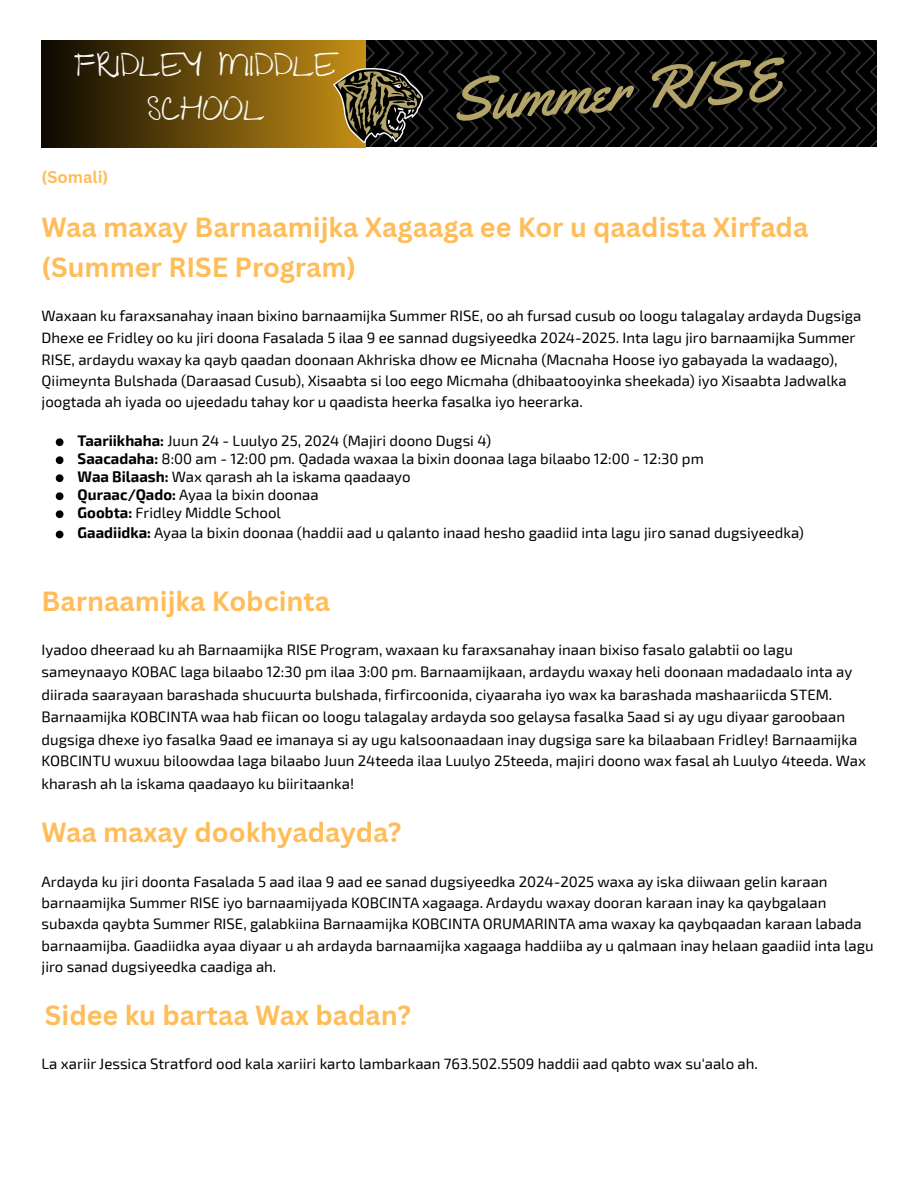
<style>
.page{position:relative;width:918px;height:1186px;background:#fff}
.page>*{position:absolute;margin:0;border:0;box-sizing:border-box;transform-origin:0 0}
.t1{font:60.45px "Yellowtail";color:#b3a46a}
.t2{font:31.65px "Give You Glory";color:#fafafa}
.t3{font:700 27px/39.3px "Canva Sans";color:#ffbd59}
.t4{font:700 16.5px "Canva Sans";color:#ffbd59}
.t5{font:15px/22.4px "Exo 2";color:#000}
.s1{font-weight:700}
</style>
<div class="page">
<img style="left:366px;top:40px;width:510px;height:107px">
<div style="left:42px;top:40px;width:324px;height:107px;background:linear-gradient(to right,#0c0801,#c69016)"></div>
<img style="left:334px;top:68px;width:88px;height:74px">
<svg style="left:56px;top:438px;width:7px;height:8px"></svg>
<svg style="left:56px;top:456px;width:7px;height:8px"></svg>
<svg style="left:56px;top:474px;width:7px;height:8px"></svg>
<svg style="left:56px;top:492px;width:7px;height:8px"></svg>
<svg style="left:56px;top:510px;width:7px;height:8px"></svg>
<svg style="left:56px;top:531px;width:7px;height:7px"></svg>
<p class="t2" style="left:74px;top:47px;width:264px">FRIDLEY MIDDLE</p>
<p class="t2" style="left:146px;top:91px;width:121px">SCHOOL</p>
<p class="t1" style="left:449px;top:63px;width:330px;rotate:-4deg">Summer RISE</p>
<p class="t4" style="left:42px;top:166px;width:68px">(Somali)</p>
<h1 class="t3" style="left:42px;top:207px;width:768px">Waa maxay Barnaamijka Xagaaga ee Kor u qaadista Xirfada (Summer RISE Program)</h1>
<p class="t5" style="left:42px;top:304px;width:821px;line-height:21.6px">Waxaan ku faraxsanahay inaan bixino barnaamijka Summer RISE, oo ah fursad cusub oo loogu talagalay ardayda Dugsiga Dhexe ee Fridley oo ku jiri doona Fasalada 5 ilaa 9 ee sannad dugsiyeedka 2024-2025. Inta lagu jiro barnaamijka Summer RISE, ardaydu waxay ka qayb qaadan doonaan Akhriska dhow ee Micnaha (Macnaha Hoose iyo gabayada la wadaago), Qiimeynta Bulshada (Daraasad Cusub), Xisaabta si loo eego Micmaha (dhibaatooyinka sheekada) iyo Xisaabta Jadwalka joogtada ah iyada oo ujeedadu tahay kor u qaadista heerka fasalka iyo heerarka.</p>
<p class="t5" style="left:78px;top:428px;width:415px"><span class="s1">Taariikhaha:</span> Juun 24 - Luulyo 25, 2024 (Majiri doono Dugsi 4)</p>
<p class="t5" style="left:78px;top:446px;width:628px"><span class="s1">Saacadaha:</span> 8:00 am - 12:00 pm. Qadada waxaa la bixin doonaa laga bilaabo 12:00 - 12:30 pm</p>
<p class="t5" style="left:78px;top:464px;width:335px"><span class="s1">Waa Bilaash:</span> Wax qarash ah la iskama qaadaayo</p>
<p class="t5" style="left:78px;top:482px;width:242px"><span class="s1">Quraac/Qado:</span> Ayaa la bixin doonaa</p>
<p class="t5" style="left:78px;top:500px;width:205px"><span class="s1">Goobta:</span> Fridley Middle School</p>
<p class="t5" style="left:78px;top:521px;width:728px"><span class="s1">Gaadiidka:</span> Ayaa la bixin doonaa (haddii aad u qalanto inaad hesho gaadiid inta lagu jiro sanad dugsiyeedka)</p>
<h1 class="t3" style="left:42px;top:581px;width:290px">Barnaamijka Kobcinta</h1>
<p class="t5" style="left:42px;top:638px;width:826px">Iyadoo dheeraad ku ah Barnaamijka RISE Program, waxaan ku faraxsanahay inaan bixiso fasalo galabtii oo lagu sameynaayo KOBAC laga bilaabo 12:30 pm ilaa 3:00 pm. Barnaamijkaan, ardaydu waxay heli doonaan madadaalo inta ay diirada saarayaan barashada shucuurta bulshada, firfircoonida, ciyaaraha iyo wax ka barashada mashaariicda STEM.<br>Barnaamijka KOBCINTA waa hab fiican oo loogu talagalay ardayda soo gelaysa fasalka 5aad si ay ugu diyaar garoobaan dugsiga dhexe iyo fasalka 9aad ee imanaya si ay ugu kalsoonaadaan inay dugsiga sare ka bilaabaan Fridley! Barnaamijka KOBCINTU wuxuu biloowdaa laga bilaabo Juun 24teeda ilaa Luulyo 25teeda, majiri doono wax fasal ah Luulyo 4teeda. Wax kharash ah la iskama qaadaayo ku biiritaanka!</p>
<h1 class="t3" style="left:42px;top:811px;width:361px">Waa maxay dookhyadayda?</h1>
<p class="t5" style="left:42px;top:870px;width:834px;line-height:21.3px">Ardayda ku jiri doonta Fasalada 5 aad ilaa 9 aad ee sanad dugsiyeedka 2024-2025 waxa ay iska diiwaan gelin karaan barnaamijka Summer RISE iyo barnaamijyada KOBCINTA xagaaga. Ardaydu waxay dooran karaan inay ka qaybgalaan subaxda qaybta Summer RISE, galabkiina Barnaamijka KOBCINTA ORUMARINTA ama waxay ka qaybqaadan karaan labada barnaamijba. Gaadiidka ayaa diyaar u ah ardayda barnaamijka xagaaga haddiiba ay u qalmaan inay helaan gaadiid inta lagu jiro sanad dugsiyeedka caadiga ah.</p>
<p class="t3" style="left:45px;top:995px;width:368px">Sidee ku bartaa Wax badan?</p>
<p class="t5" style="left:42px;top:1052px;width:718px">La xariir Jessica Stratford ood kala xariiri karto lambarkaan 763.502.5509 haddii aad qabto wax su'aalo ah.</p>
</div>
